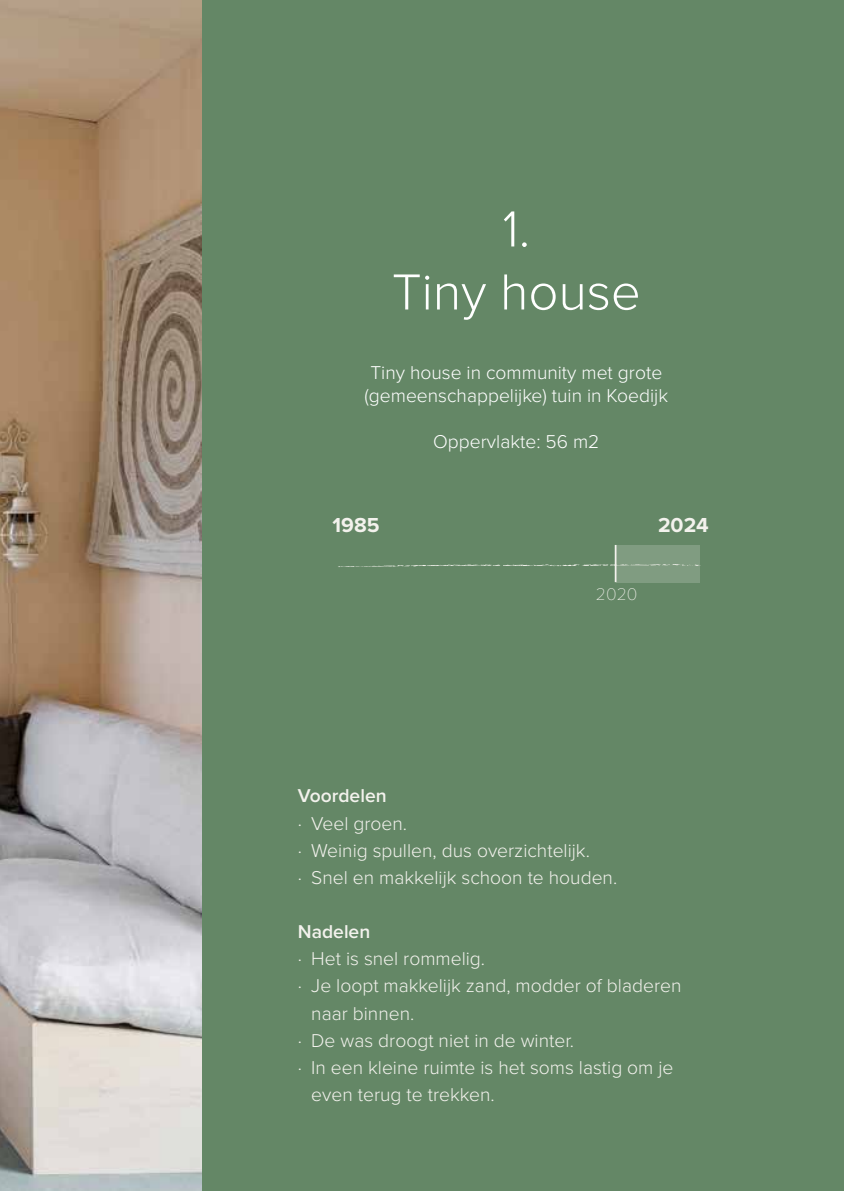
<style>
.page{position:relative;width:844px;height:1191px;background:#fff}
.page>*{position:absolute;margin:0;border:0;box-sizing:border-box;transform-origin:0 0}
.t1{font:300 52.5px/63px "Proxima Nova";color:#fff;text-align:center}
.t2{font:700 21px "Proxima Nova";color:#f3f2ed}
.t3{font:300 19.25px/27.1px "Proxima Nova";color:#f3f2ed}
.t4{font:300 19.25px/23.1px "Proxima Nova";color:#fff;text-align:center}
.t5{font:600 19.25px "Proxima Nova";color:#f3f2ed}
.t6{font:100 17.5px "Proxima Nova T";color:#f3f2ed}
</style>
<div class="page">
<div style="left:107px;top:0;width:736px;height:1191px;background:#648766"></div>
<img style="left:0;top:0;width:201px;height:1191px">
<svg style="left:338px;top:564px;width:363px;height:4px"></svg>
<hr style="left:614px;top:545px;width:2px;height:37px;background:#f3f2ed">
<div style="left:616px;top:545px;width:83px;height:37px;background:#809c81"></div>
<h1 class="t1" style="left:392px;top:195px;width:250px">1.<br>Tiny house</h1>
<p class="t4" style="left:364px;top:360px;width:305px">Tiny house in community met grote (gemeenschappelijke) tuin in Koedijk</p>
<p class="t4" style="left:433px;top:429px;width:168px">Oppervlakte: 56 m2</p>
<p class="t2" style="left:332px;top:509px;width:48px">1985</p>
<p class="t2" style="left:658px;top:509px;width:52px">2024</p>
<p class="t6" style="left:596px;top:581px;width:43px">2020</p>
<p class="t5" style="left:298px;top:781px;width:90px">Voordelen</p>
<p class="t3" style="left:298px;top:808px;width:321px">· Veel groen.<br>· Weinig spullen, dus overzichtelijk.<br>· Snel en makkelijk schoon te houden.</p>
<p class="t5" style="left:298px;top:917px;width:74px">Nadelen</p>
<p class="t3" style="left:298px;top:944px;width:189px">· Het is snel rommelig.</p>
<p class="t3" style="left:298px;top:971px;width:385px">· Je loopt makkelijk zand, modder of bladeren</p>
<p class="t3" style="left:311px;top:998px;width:104px">naar binnen.</p>
<p class="t3" style="left:298px;top:1025px;width:278px">· De was droogt niet in de winter.</p>
<p class="t3" style="left:298px;top:1052px;width:377px">· In een kleine ruimte is het soms lastig om je</p>
<p class="t3" style="left:311px;top:1079px;width:185px">even terug te trekken.</p>
</div>
